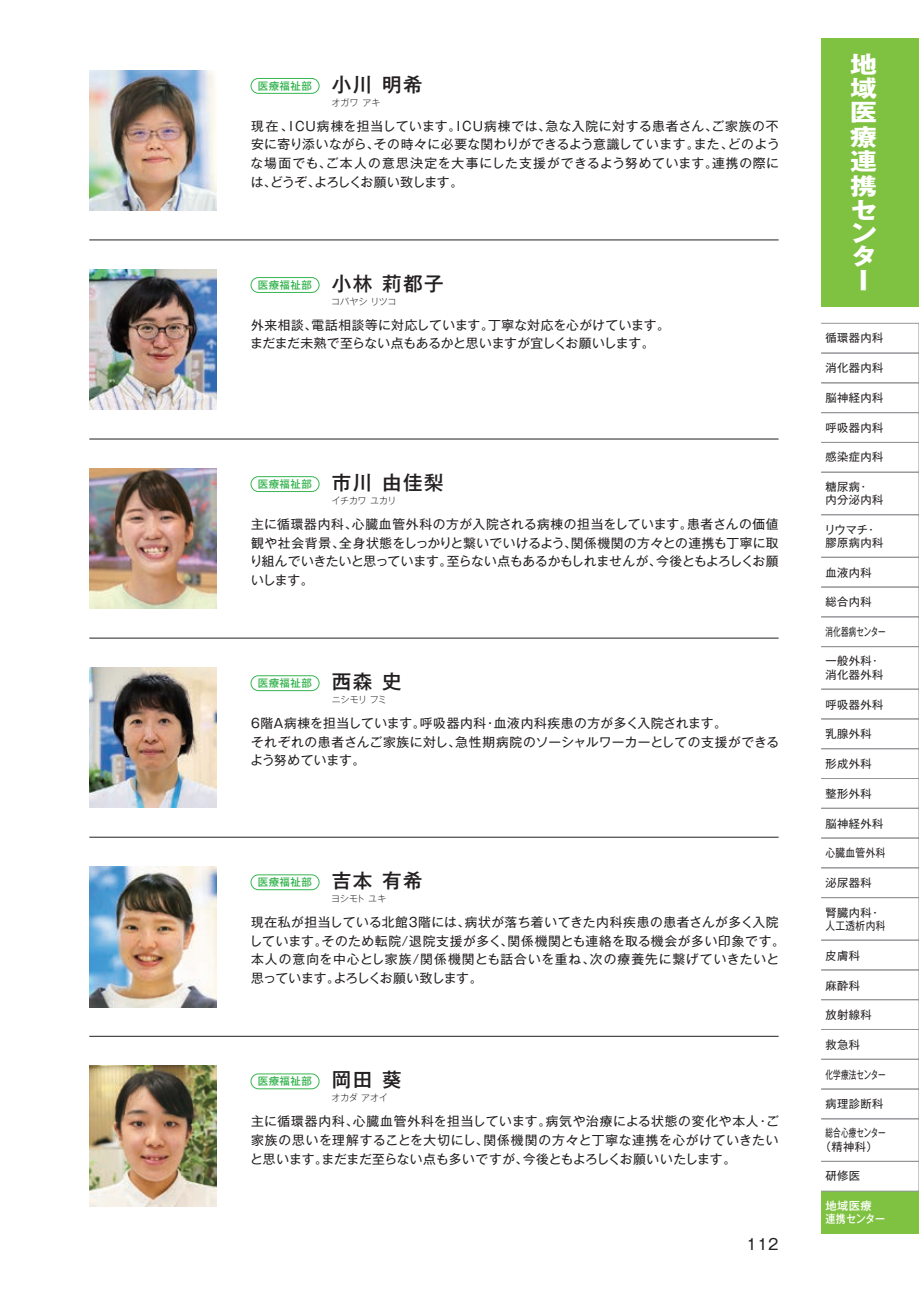
<style>
.page{position:relative;width:919px;height:1289px;background:#fff}
.page>*{position:absolute;margin:0;border:0;box-sizing:border-box;transform-origin:0 0}
.t1{font:700 23.55px/24px "Gothic MB101 Pr 6 N";color:#fff;text-align:justify;scale:1.15 1}
.t2{font:500 19.5px "Gothic MB101 Pr 6 N";letter-spacing:.08em;color:#231f20}
.t3{font:15px "Gothic MB101 Pr 6 N";color:#231f20}
.t4{font:12.75px/18.8px "Gothic MB101 Pr 6 N";letter-spacing:.03em;color:#231f20;text-align:justify}
.t5{font:11.25px/13.5px "Gothic MB101 Pr 6 N";letter-spacing:.04em;color:#231f20}
.t6{font:11.25px "Gothic MB101 Pr 6 N";letter-spacing:.015em;color:#231f20;scale:.67 1}
.t7{font:11.25px/13.5px "Gothic MB101 Pr 6 N";letter-spacing:.04em;color:#231f20;scale:.67 1}
.t8{font:500 11.25px/13.5px "Gothic MB101 Pr 6 N";letter-spacing:.03em;color:#fff}
.t9{font:11.25px "Gothic MB101 Pr 6 N";letter-spacing:.04em;color:#231f20;scale:.86 1}
.t10{font:500 10.5px "Gothic MB101 Pr 6 N";letter-spacing:.04em;color:#38b551}
.t11{font:300 9px "Gothic MB101 Pr 6 N";letter-spacing:-.01em;color:#231f20}
</style>
<div class="page">
<div style="left:821px;top:38px;width:97px;height:268px;background:#7fc241"></div>
<div style="left:820px;top:382px;width:98px;height:31px;border:1px solid #939598"></div>
<div style="left:820px;top:412px;width:98px;height:30px;border:1px solid #939598"></div>
<div style="left:820px;top:323px;width:98px;height:30px;border:1px solid #939598"></div>
<div style="left:820px;top:353px;width:98px;height:30px;border:1px solid #939598"></div>
<div style="left:820px;top:442px;width:98px;height:30px;border:1px solid #939598"></div>
<div style="left:820px;top:867px;width:98px;height:30px;border:1px solid #939598"></div>
<div style="left:820px;top:837px;width:98px;height:31px;border:1px solid #939598"></div>
<div style="left:820px;top:808px;width:98px;height:30px;border:1px solid #939598"></div>
<div style="left:820px;top:778px;width:98px;height:30px;border:1px solid #939598"></div>
<div style="left:820px;top:718px;width:98px;height:31px;border:1px solid #939598"></div>
<div style="left:820px;top:999px;width:98px;height:30px;border:1px solid #939598"></div>
<div style="left:820px;top:969px;width:98px;height:30px;border:1px solid #939598"></div>
<div style="left:820px;top:939px;width:98px;height:31px;border:1px solid #939598"></div>
<div style="left:820px;top:1029px;width:98px;height:30px;border:1px solid #939598"></div>
<div style="left:820px;top:1088px;width:98px;height:30px;border:1px solid #939598"></div>
<div style="left:820px;top:1059px;width:98px;height:30px;border:1px solid #939598"></div>
<div style="left:820px;top:587px;width:98px;height:30px;border:1px solid #939598"></div>
<div style="left:820px;top:557px;width:98px;height:30px;border:1px solid #939598"></div>
<div style="left:820px;top:616px;width:98px;height:30px;border:1px solid #939598"></div>
<div style="left:820px;top:689px;width:98px;height:30px;border:1px solid #939598"></div>
<div style="left:820px;top:646px;width:98px;height:43px;border:1px solid #939598"></div>
<div style="left:820px;top:897px;width:98px;height:43px;border:1px solid #939598"></div>
<div style="left:821px;top:1191px;width:97px;height:42px;background:#7fc241"></div>
<div style="left:820px;top:1161px;width:98px;height:30px;border:1px solid #939598"></div>
<div style="left:820px;top:1118px;width:98px;height:43px;border:1px solid #939598"></div>
<div style="left:820px;top:472px;width:98px;height:43px;border:1px solid #939598"></div>
<hr style="left:89px;top:239px;width:689px;height:1px;background:#231f20">
<hr style="left:89px;top:438px;width:689px;height:1px;background:#231f20">
<hr style="left:89px;top:637px;width:689px;height:1px;background:#231f20">
<hr style="left:89px;top:836px;width:689px;height:1px;background:#231f20">
<hr style="left:89px;top:1035px;width:689px;height:1px;background:#231f20">
<img style="left:89px;top:468px;width:128px;height:141px">
<img style="left:89px;top:1065px;width:128px;height:141px">
<img style="left:89px;top:70px;width:128px;height:141px">
<div style="left:250px;top:78px;width:69px;height:16px;border:1px solid #38b551;border-radius:7px"></div>
<div style="left:250px;top:277px;width:69px;height:16px;border:1px solid #38b551;border-radius:7px"></div>
<div style="left:250px;top:476px;width:69px;height:16px;border:1px solid #38b551;border-radius:7px"></div>
<div style="left:250px;top:675px;width:69px;height:16px;border:1px solid #38b551;border-radius:7px"></div>
<div style="left:250px;top:874px;width:69px;height:16px;border:1px solid #38b551;border-radius:7px"></div>
<div style="left:250px;top:1073px;width:69px;height:16px;border:1px solid #38b551;border-radius:7px"></div>
<img style="left:89px;top:866px;width:128px;height:141px">
<img style="left:89px;top:269px;width:128px;height:141px">
<img style="left:89px;top:667px;width:128px;height:141px">
<p class="t10" style="left:258px;top:77px;width:56px">医療福祉部</p>
<h2 class="t2" style="left:332px;top:68px;width:92px">小川 明希</h2>
<p class="t11" style="left:331px;top:95px;width:51px">オガワ アキ</p>
<p class="t4" style="left:250px;top:115px;width:530px">現在、I CU病棟を担当しています。ICU病棟では、急な入院に対する患者さん、ご家族の不安に寄り添いながら、その時々に必要な関わりができるよう意識しています。また、どのような場面でも、ご本人の意思決定を大事にした支援ができるよう努めています。連携の際には、どうぞ、よろしくお願い致します。</p>
<p class="t10" style="left:258px;top:276px;width:56px">医療福祉部</p>
<h2 class="t2" style="left:332px;top:267px;width:113px">小林 莉都子</h2>
<p class="t11" style="left:331px;top:294px;width:67px">コバヤシ リツコ</p>
<p class="t4" style="left:250px;top:314px;width:421px">外来相談、電話相談等に対応しています。丁寧な対応を心がけています。まだまだ未熟で至らない点もあるかと思いますが宜しくお願いします。</p>
<p class="t10" style="left:258px;top:475px;width:56px">医療福祉部</p>
<h2 class="t2" style="left:332px;top:466px;width:113px">市川 由佳梨</h2>
<p class="t11" style="left:331px;top:493px;width:66px">イチカワ ユカリ</p>
<p class="t4" style="left:250px;top:513px;width:530px">主に循環器内科、心臓血管外科の方が入院される病棟の担当をしています。患者さんの価値観や社会背景、全身状態をしっかりと繋いでいけるよう、関係機関の方々との連携も丁寧に取り組んでいきたいと思っています。至らない点もあるかもしれませんが、今後ともよろしくお願いします。</p>
<p class="t10" style="left:258px;top:674px;width:56px">医療福祉部</p>
<h2 class="t2" style="left:332px;top:665px;width:71px">西森 史</h2>
<p class="t11" style="left:331px;top:692px;width:57px">ニシモリ フミ</p>
<p class="t4" style="left:250px;top:712px;width:530px;text-align:left">6階Ａ病棟を担当しています。呼吸器内科・血液内科疾患の方が多く入院されます。<br>それぞれの患者さんご家族に対し、急性期病院のソーシャルワーカーとしての支援ができるよう努めています。</p>
<p class="t10" style="left:258px;top:873px;width:56px">医療福祉部</p>
<h2 class="t2" style="left:332px;top:864px;width:92px">吉本 有希</h2>
<p class="t11" style="left:331px;top:891px;width:57px">ヨシモト ユキ</p>
<p class="t4" style="left:249px;top:911px;width:537px;text-align:left">現在私が担当している北館3階には、病状が落ち着いてきた内科疾患の患者さんが多く入院しています。そのため転院/退院支援が多く、関係機関とも連絡を取る機会が多い印象です。本人の意向を中心とし家族/関係機関とも話合いを重ね、次の療養先に繋げていきたいと思っています。よろしくお願い致します。</p>
<p class="t10" style="left:258px;top:1072px;width:56px">医療福祉部</p>
<h2 class="t2" style="left:332px;top:1063px;width:71px">岡田 葵</h2>
<p class="t11" style="left:331px;top:1090px;width:58px">オカダ アオイ</p>
<p class="t4" style="left:250px;top:1110px;width:530px">主に循環器内科、心臓血管外科を担当しています。病気や治療による状態の変化や本人・ご家族の思いを理解することを大切にし、関係機関の方々と丁寧な連携を心がけていきたいと思います。まだまだ至らない点も多いですが、今後ともよろしくお願いいたします。</p>
<p class="t3" style="left:746px;top:1232px;width:34px">112</p>
<h1 class="t1" style="left:850px;top:51px;width:25px">地域医療連携センター</h1>
<p class="t5" style="left:825px;top:330px;width:60px">循環器内科</p>
<p class="t5" style="left:825px;top:360px;width:60px">消化器内科</p>
<p class="t5" style="left:825px;top:390px;width:60px">脳神経内科</p>
<p class="t5" style="left:825px;top:420px;width:60px">呼吸器内科</p>
<p class="t5" style="left:825px;top:449px;width:60px">感染症内科</p>
<p class="t5" style="left:825px;top:479px;width:60px">糖尿病・<br>内分泌内科</p>
<p class="t5" style="left:824px;top:522px;width:61px">リウマチ・膠原病内科</p>
<p class="t5" style="left:825px;top:565px;width:48px">血液内科</p>
<p class="t5" style="left:825px;top:594px;width:48px">総合内科</p>
<p class="t6" style="left:825px;top:622px;width:91px">消化器病センター</p>
<p class="t5" style="left:825px;top:653px;width:60px">一般外科･消化器外科</p>
<p class="t5" style="left:825px;top:696px;width:60px">呼吸器外科</p>
<p class="t5" style="left:825px;top:726px;width:48px">乳腺外科</p>
<p class="t5" style="left:825px;top:755px;width:48px">形成外科</p>
<p class="t5" style="left:825px;top:785px;width:48px">整形外科</p>
<p class="t5" style="left:825px;top:816px;width:60px">脳神経外科</p>
<p class="t9" style="left:825px;top:843px;width:71px">心臓血管外科</p>
<p class="t5" style="left:825px;top:875px;width:48px">泌尿器科</p>
<p class="t5" style="left:825px;top:904px;width:61px">腎臓内科・人工透析内科</p>
<p class="t5" style="left:825px;top:948px;width:36px">皮膚科</p>
<p class="t5" style="left:825px;top:977px;width:36px">麻酔科</p>
<p class="t5" style="left:825px;top:1007px;width:48px">放射線科</p>
<p class="t5" style="left:825px;top:1036px;width:36px">救急科</p>
<p class="t6" style="left:825px;top:1065px;width:91px">化学療法センター</p>
<p class="t5" style="left:825px;top:1096px;width:60px">病理診断科</p>
<p class="t7" style="left:819px;top:1125px;width:100px;text-indent:6px">総合心療センター（精神科）</p>
<p class="t5" style="left:825px;top:1168px;width:36px">研修医</p>
<p class="t8" style="left:825px;top:1197px;width:61px">地域医療<br>連携センター</p>
</div>
